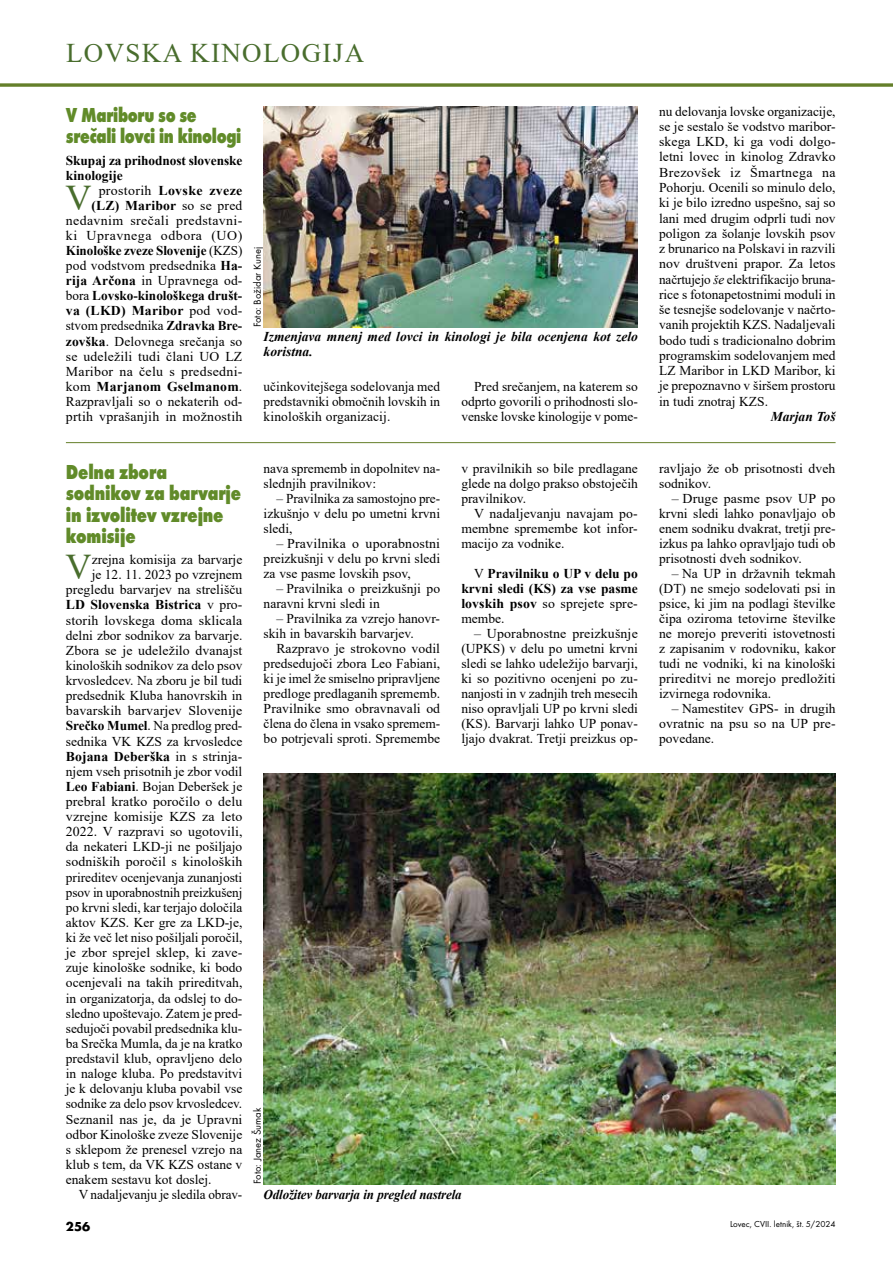
<style>
.page{position:relative;width:893px;height:1263px;background:#fff}
.page>*{position:absolute;margin:0;border:0;box-sizing:border-box;transform-origin:0 0}
.t1{font:36.15px "Times New Roman";color:#496d2d}
.t2{font:27px "Times New Roman";letter-spacing:.05em;color:#496d2d}
.t3{font:700 21px/21.1px "Futura TEE Extr";letter-spacing:-.01em;color:#618b29;scale:.8 1}
.t4{font:700 21px/21.1px "Futura TEE Extr";letter-spacing:-.01em;color:#618b29;scale:.76 1}
.t5{font:13.5px/15px "Times New Roman";color:#000;text-align:justify}
.t6{font:700 13.5px/15px "Times New Roman";color:#000;text-align:justify}
.t7{font:italic 700 13.5px/15px "Times New Roman";color:#000}
.t8{font:italic 700 13.5px "Times New Roman";color:#000;scale:.96 1}
.t9{font:700 13.5px "Futura TEE";color:#000}
.t10{font:10.5px "Futura TEE";color:#000}
.t11{font:9px "Futura TEE";color:#000}
.s1{font-weight:700}
.s2{font-weight:400}
.s3{font-style:italic}
</style>
<div class="page">
<svg style="left:0;top:83px;width:893px;height:4px;background:#7a9149"></svg>
<img style="left:263px;top:106px;width:374px;height:221px">
<hr style="left:66px;top:442px;width:770px;height:1px;background:#647f2a">
<img style="left:264px;top:774px;width:572px;height:410px">
<h2 class="t2" style="left:66px;top:34px;width:300px">LOVSKA KINOLOGIJA</h2>
<h3 class="t4" style="left:66px;top:104px;width:232px">V Mariboru so se srečali lovci in kinologi</h3>
<p class="t6" style="left:66px;top:152px;width:178px">Skupaj za prihodnost slovenske kinologije</p>
<h1 class="t1" style="left:66px;top:172px;width:28px">V</h1>
<p class="t5" style="left:66px;top:182px;width:178px;text-align:right">prostorih <span class="s1">Lovske zveze<br>(LZ) Maribor</span> so se pred nedavnim srečali predstavni&shy;ki Upravnega odbora (UO)<br><span class="s1">Kinološke zveze Slovenije</span> (KZS) pod vodstvom predsednika <span class="s1">Ha&shy;rija Arčona</span> in Upravnega od&shy;bora <span class="s1">Lovsko-kinološkega društ&shy;va (LKD) Maribor</span> pod vod&shy;stvom predsednika <span class="s1">Zdravka Bre&shy;zovška</span>. Delovnega srečanja so se udeležili tudi člani UO LZ<br>Maribor na čelu s predsedni&shy;kom <span class="s1">Marjanom Gselmanom</span>.<br>Razpravljali so o nekaterih od&shy;prtih vprašanjih in možnostih</p>
<p class="t10" style="left:251px;top:327px;width:82px;rotate:-90deg">Foto: Božidar Kunej</p>
<p class="t7" style="left:264px;top:328px;width:376px">Izmenjava mnenj med lovci in kinologi je bila ocenjena kot zelo koristna.</p>
<p class="t5" style="left:264px;top:378px;width:178px">učinkovitejšega sodelovanja med predstavniki območnih lovskih in kinoloških organizacij.</p>
<p class="t5" style="left:461px;top:379px;width:178px;text-indent:13px">Pred srečanjem, na katerem so odprto govorili o prihodnosti slo&shy;venske lovske kinologije v pome-</p>
<h3 class="t3" style="left:66px;top:461px;width:221px">Delna zbora sodnikov za barvarje in izvolitev vzrejne komisije</h3>
<h1 class="t1" style="left:66px;top:541px;width:28px">V</h1>
<p class="t5" style="left:92px;top:552px;width:152px">zrejna komisija za barvarje</p>
<p class="t5" style="left:92px;top:567px;width:152px">je 12. 11. 2023 po vzrejnem</p>
<p class="t5" style="left:66px;top:582px;width:178px">pregledu barvarjev na strelišču</p>
<p class="t6" style="left:66px;top:597px;width:178px">LD Slovenska Bistrica <span class="s2">v pro-</span></p>
<p class="t5" style="left:66px;top:612px;width:178px">storih lovskega doma sklicala</p>
<p class="t5" style="left:66px;top:627px;width:178px">delni zbor sodnikov za barvarje.</p>
<p class="t5" style="left:66px;top:642px;width:178px">Zbora se je udeležilo dvanajst</p>
<p class="t5" style="left:66px;top:657px;width:178px">kinoloških sodnikov za delo psov</p>
<p class="t5" style="left:66px;top:672px;width:178px">krvosledcev. Na zboru je bil tudi</p>
<p class="t5" style="left:66px;top:688px;width:178px">predsednik Kluba hanovrskih in</p>
<p class="t5" style="left:66px;top:703px;width:178px">bavarskih barvarjev Slovenije</p>
<p class="t5" style="left:66px;top:718px;width:178px"><span class="s1">Srečko Mumel</span>. Na predlog pred-</p>
<p class="t5" style="left:66px;top:733px;width:178px">sednika VK KZS za krvosledce</p>
<p class="t6" style="left:66px;top:748px;width:178px">Bojana Deberška <span class="s2">in s strinja-</span></p>
<p class="t5" style="left:66px;top:763px;width:178px">njem vseh prisotnih je zbor vodil</p>
<p class="t5" style="left:66px;top:778px;width:178px"><span class="s1">Leo Fabiani</span>. Bojan Deberšek je</p>
<p class="t5" style="left:66px;top:793px;width:178px">prebral kratko poročilo o delu</p>
<p class="t5" style="left:66px;top:809px;width:178px">vzrejne komisije KZS za leto</p>
<p class="t5" style="left:66px;top:824px;width:178px">2022. V razpravi so ugotovili,</p>
<p class="t5" style="left:66px;top:839px;width:178px">da nekateri LKD-ji ne pošiljajo</p>
<p class="t5" style="left:66px;top:854px;width:178px">sodniških poročil s kinoloških</p>
<p class="t5" style="left:66px;top:869px;width:178px">prireditev ocenjevanja zunanjosti</p>
<p class="t5" style="left:66px;top:884px;width:178px">psov in uporabnostnih preizkušenj</p>
<p class="t5" style="left:66px;top:899px;width:178px">po krvni sledi, kar terjajo določila</p>
<p class="t5" style="left:66px;top:914px;width:178px">aktov KZS. Ker gre za LKD-je,</p>
<p class="t5" style="left:66px;top:930px;width:178px">ki že več let niso pošiljali poročil,</p>
<p class="t5" style="left:66px;top:945px;width:178px">je zbor sprejel sklep, ki zave-</p>
<p class="t5" style="left:66px;top:960px;width:178px">zuje kinološke sodnike, ki bodo</p>
<p class="t5" style="left:66px;top:975px;width:178px">ocenjevali na takih prireditvah,</p>
<p class="t5" style="left:66px;top:990px;width:178px">in organizatorja, da odslej to do-</p>
<p class="t5" style="left:66px;top:1005px;width:178px">sledno upoštevajo. Zatem je pred-</p>
<p class="t5" style="left:66px;top:1020px;width:178px">sedujoči povabil predsednika klu-</p>
<p class="t5" style="left:66px;top:1035px;width:178px">ba Srečka Mumla, da je na kratko</p>
<p class="t5" style="left:66px;top:1051px;width:178px">predstavil klub, opravljeno delo</p>
<p class="t5" style="left:66px;top:1066px;width:178px">in naloge kluba. Po predstavitvi</p>
<p class="t5" style="left:66px;top:1081px;width:178px">je k delovanju kluba povabil vse</p>
<p class="t5" style="left:66px;top:1096px;width:178px">sodnike za delo psov krvosledcev.</p>
<p class="t5" style="left:66px;top:1111px;width:178px">Seznanil nas je, da je Upravni</p>
<p class="t5" style="left:66px;top:1126px;width:178px">odbor Kinološke zveze Slovenije</p>
<p class="t5" style="left:66px;top:1141px;width:178px">s sklepom že prenesel vzrejo na</p>
<p class="t5" style="left:66px;top:1156px;width:178px">klub s tem, da VK KZS ostane v</p>
<p class="t5" style="left:66px;top:1171px;width:147px">enakem sestavu kot doslej.</p>
<p class="t5" style="left:79px;top:1187px;width:165px">V nadaljevanju je sledila obrav-</p>
<p class="t5" style="left:264px;top:460px;width:178px">nava sprememb in dopolnitev na&shy;slednjih pravilnikov:</p>
<p class="t5" style="left:264px;top:490px;width:178px;text-indent:13px">– Pravilnika za samostojno pre&shy;izkušnjo v delu po umetni krvni sledi,</p>
<p class="t5" style="left:264px;top:535px;width:178px;text-indent:13px">– Pravilnika o uporabnostni preizkušnji v delu po krvni sledi za vse pasme lovskih psov,</p>
<p class="t5" style="left:264px;top:580px;width:178px;text-indent:13px">– Pravilnika o preizkušnji po naravni krvni sledi in</p>
<p class="t5" style="left:264px;top:610px;width:178px;text-indent:13px">– Pravilnika za vzrejo hanovr&shy;skih in bavarskih barvarjev.</p>
<p class="t5" style="left:264px;top:640px;width:178px;text-indent:13px">Razpravo je strokovno vodil predsedujoči zbora Leo Fabiani, ki je imel že smiselno pripravljene predloge predlaganih sprememb.<br>Pravilnike smo obravnavali od člena do člena in vsako spremem&shy;bo potrjevali sproti. Spremembe</p>
<p class="t5" style="left:461px;top:460px;width:178px">v pravilnikih so bile predlagane glede na dolgo prakso obstoječih pravilnikov.</p>
<p class="t5" style="left:461px;top:505px;width:178px;text-indent:13px">V nadaljevanju navajam po&shy;membne spremembe kot infor&shy;macijo za vodnike.</p>
<p class="t6" style="left:461px;top:565px;width:178px;text-indent:13px"><span class="s2">V</span> Pravilniku o UP v delu po krvni sledi (KS) za vse pasme lovskih psov <span class="s2">so sprejete spre&shy;membe.</span></p>
<p class="t5" style="left:461px;top:625px;width:178px;text-indent:13px">– Uporabnostne preizkušnje (UPKS) v delu po umetni krvni sledi se lahko udeležijo barvarji, ki so pozitivno ocenjeni po zu&shy;nanjosti in v zadnjih treh mesecih niso opravljali UP po krvni sledi (KS). Barvarji lahko UP ponav&shy;ljajo dvakrat. Tretji preizkus op-</p>
<p class="t10" style="left:251px;top:1184px;width:78px;rotate:-90deg">Foto: Janez Šumak</p>
<p class="t8" style="left:264px;top:1185px;width:208px">Odložitev barvarja in pregled nastrela</p>
<p class="t5" style="left:659px;top:103px;width:178px">nu delovanja lovske organizacije, se je sestalo še vodstvo maribor&shy;skega LKD, ki ga vodi dolgo&shy;letni lovec in kinolog Zdravko Brezovšek iz Šmartnega na Pohorju. Ocenili so minulo delo, ki je bilo izredno uspešno, saj so lani med drugim odprli tudi nov poligon za šolanje lovskih psov z brunarico na Polskavi in razvili nov društveni prapor. Za letos načrtujejo <span class="s3">še</span> elektrifikacijo bruna&shy;rice s fotonapetostnimi moduli in še tesnejše sodelovanje v načrto&shy;vanih projektih KZS. Nadaljevali bodo tudi s tradicionalno dobrim programskim sodelovanjem med LZ Maribor in LKD Maribor, ki je prepoznavno v širšem prostoru in tudi znotraj KZS.</p>
<p class="t7" style="left:771px;top:409px;width:66px">Marjan Toš</p>
<p class="t5" style="left:659px;top:460px;width:178px">ravljajo že ob prisotnosti dveh sodnikov.</p>
<p class="t5" style="left:659px;top:490px;width:178px;text-indent:13px">– Druge pasme psov UP po krvni sledi lahko ponavljajo ob enem sodniku dvakrat, tretji pre&shy;izkus pa lahko opravljajo tudi ob prisotnosti dveh sodnikov.</p>
<p class="t5" style="left:659px;top:565px;width:178px;text-indent:13px">– Na UP in državnih tekmah (DT) ne smejo sodelovati psi in psice, ki jim na podlagi številke čipa oziroma tetovirne številke ne morejo preveriti istovetnosti z zapisanim v rodovniku, kakor tudi ne vodniki, ki na kinološki prireditvi ne morejo predložiti izvirnega rodovnika.</p>
<p class="t5" style="left:659px;top:700px;width:178px;text-indent:13px">– Namestitev GPS- in drugih ovratnic na psu so na UP pre&shy;povedane.</p>
<p class="t9" style="left:66px;top:1218px;width:26px">256</p>
<p class="t11" style="left:730px;top:1219px;width:107px">Lovec, CVII. letnik, št. 5/2024</p>
</div>
